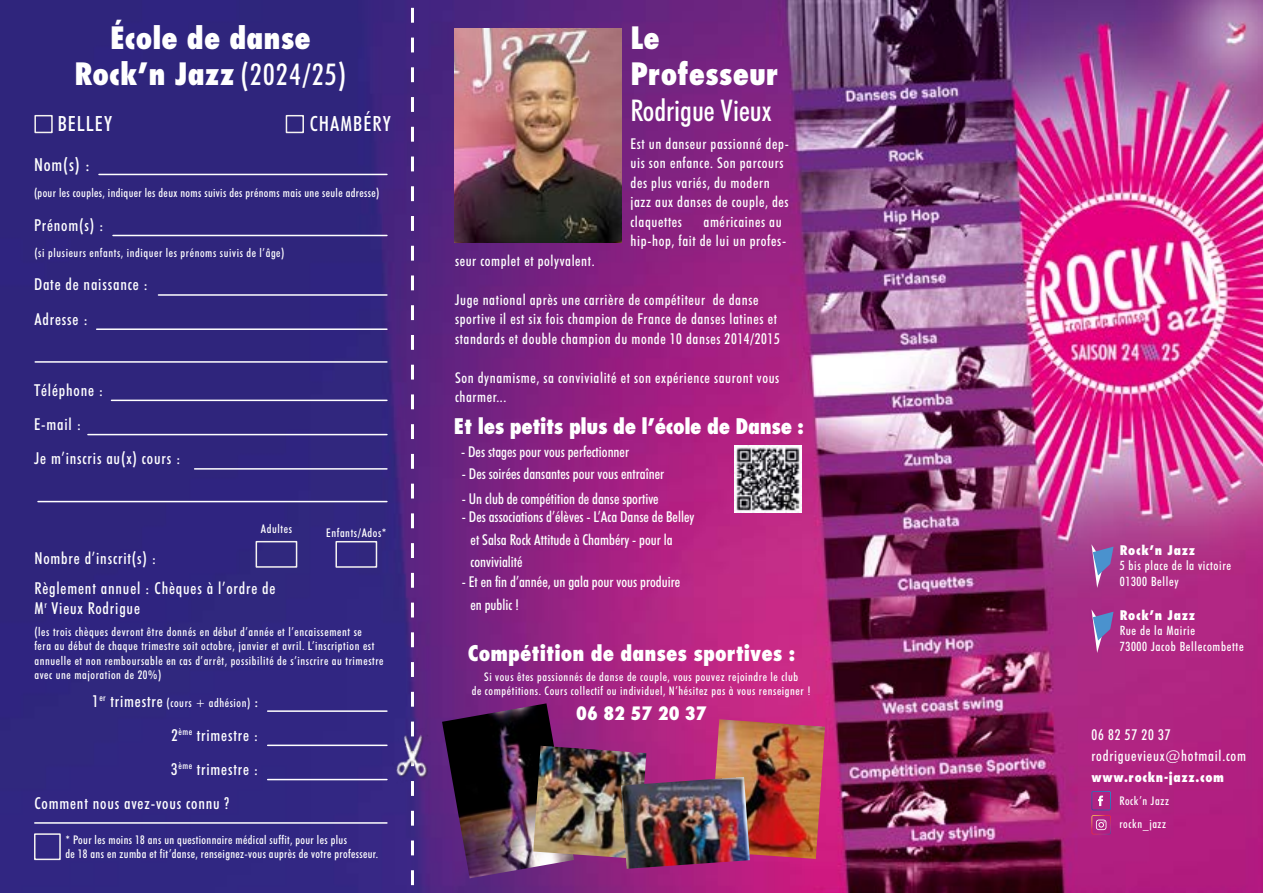
<style>
.page{position:relative;width:1263px;height:893px;background:#fff}
.page>*{position:absolute;margin:0;border:0;box-sizing:border-box;transform-origin:0 0}
.t1{font:800 condensed 30px/36px "Futura";color:#fff;text-align:center}
.t2{font:500 condensed 30px "Futura BT";color:#fff}
.t3{font:800 condensed 21px "Futura";letter-spacing:-.02em;color:#fff}
.t4{font:800 condensed 21px "Futura";color:#fff}
.t5{font:500 condensed 21px "Futura BT";letter-spacing:.05em;color:#fff}
.t6{font:800 condensed 18px "Futura";color:#fff}
.t7{font:500 condensed 18px "Futura BT";color:#fff}
.t8{font:500 condensed 16.5px/19.8px "Futura BT";letter-spacing:.05em;color:#fff}
.t9{font:500 condensed 15px/19.5px "Futura BT";letter-spacing:.04em;color:#fff}
.t10{font:500 condensed 15px/22.5px "Futura BT";color:#fff}
.t11{font:500 condensed 12.9px/15.5px "Futura BT";letter-spacing:.05em;color:#fff}
.t12{font:800 condensed 12.9px "Futura";letter-spacing:.05em;color:#fff}
.t13{font:500 condensed 12px/14.4px "Futura BT";letter-spacing:.05em;color:#fff}
.t14{font:500 condensed 12px/14.4px "Futura BT";letter-spacing:.03em;color:#fff}
.s1{font-family:"Futura BT";font-weight:500}
.s2{font-size:16.5px}
</style>
<div class="page">
<img style="left:0;top:0;width:1263px;height:893px">
<img style="left:710px;top:719px;width:115px;height:140px">
<img style="left:442px;top:703px;width:132px;height:175px">
<img style="left:533px;top:746px;width:113px;height:113px">
<img style="left:621px;top:777px;width:129px;height:92px">
<img style="left:734px;top:445px;width:67px;height:67px">
<img style="left:454px;top:29px;width:168px;height:214px">
<div style="left:286px;top:115px;width:18px;height:18px;border:2px solid #f5f2f1"></div>
<div style="left:34px;top:115px;width:19px;height:18px;border:2px solid #f5f2f1"></div>
<div style="left:335px;top:541px;width:42px;height:27px;border:2px solid #f5f2f1"></div>
<div style="left:256px;top:541px;width:41px;height:27px;border:2px solid #f5f2f1"></div>
<div style="left:34px;top:833px;width:27px;height:27px;border:2px solid #f5f2f1"></div>
<svg style="left:1091px;top:609px;width:22px;height:44px"></svg>
<svg style="left:1091px;top:544px;width:22px;height:44px"></svg>
<svg style="left:411px;top:0;width:3px;height:893px"></svg>
<img style="left:382px;top:727px;width:60px;height:62px">
<hr style="left:99px;top:174px;width:288px;height:1px;background:#fff">
<hr style="left:113px;top:235px;width:274px;height:1px;background:#fff">
<hr style="left:158px;top:294px;width:229px;height:2px;background:#fff">
<hr style="left:97px;top:328px;width:290px;height:2px;background:#fff">
<hr style="left:111px;top:400px;width:276px;height:1px;background:#fff">
<hr style="left:88px;top:434px;width:299px;height:1px;background:#fff">
<hr style="left:195px;top:468px;width:192px;height:2px;background:#fff">
<hr style="left:35px;top:822px;width:352px;height:2px;background:#fff">
<hr style="left:38px;top:501px;width:349px;height:1px;background:#fff">
<hr style="left:268px;top:710px;width:119px;height:2px;background:#fff">
<hr style="left:268px;top:745px;width:119px;height:1px;background:#fff">
<hr style="left:268px;top:779px;width:119px;height:1px;background:#fff">
<hr style="left:35px;top:361px;width:352px;height:2px;background:#fff">
<svg style="left:1091px;top:791px;width:20px;height:43px"></svg>
<h1 class="t1" style="left:74px;top:20px;width:273px">École de danse<br>Rock’n Jazz <span class="s1">(2024/25)</span></h1>
<h1 class="t1" style="left:630px;top:20px;width:150px;text-align:left">Le<br>Professeur</h1>
<h1 class="t2" style="left:630px;top:92px;width:143px">Rodrigue Vieux</h1>
<p class="t9" style="left:630px;top:134px;width:160px">Est un danseur passionné dep&shy;uis son enfance. Son parcours des plus variés, du modern jazz aux danses de couple, des claquettes</p>
<h2 class="t5" style="left:58px;top:111px;width:56px">BELLEY</h2>
<h2 class="t5" style="left:310px;top:111px;width:83px">CHAMBÉRY</h2>
<h3 class="t7" style="left:34px;top:154px;width:58px">Nom(s) :</h3>
<p class="t14" style="left:34px;top:185px;width:347px">(pour les couples, indiquer les deux noms suivis des prénoms mais une seule adresse)</p>
<p class="t9" style="left:630px;top:212px;width:157px;text-indent:73px">américaines au hip-hop, fait de lui un profes-</p>
<h3 class="t8" style="left:34px;top:215px;width:71px">Prénom(s) :</h3>
<p class="t13" style="left:34px;top:245px;width:252px">(si plusieurs enfants, indiquer les prénoms suivis de l’âge)</p>
<p class="t9" style="left:455px;top:251px;width:141px">seur complet et polyvalent.</p>
<p class="t9" style="left:455px;top:290px;width:326px">Juge national après une carrière de compétiteur de danse sportive il est six fois champion de France de danses latines et standards et double champion du monde 10 danses 2014/2015</p>
<p class="t9" style="left:455px;top:368px;width:326px">Son dynamisme, sa convivialité et son expérience sauront vous charmer...</p>
<h3 class="t8" style="left:34px;top:274px;width:116px">Date de naissance :</h3>
<h3 class="t8" style="left:34px;top:309px;width:55px">Adresse :</h3>
<h3 class="t8" style="left:34px;top:373px;width:71px;line-height:34.2px">Téléphone :<br>E-mail :</h3>
<h2 class="t3" style="left:454px;top:413px;width:351px">Et les petits plus de l’école de Danse :</h2>
<h3 class="t8" style="left:34px;top:448px;width:148px">Je m’inscris au(x) cours :</h3>
<h3 class="t8" style="left:34px;top:548px;width:123px">Nombre d’inscrit(s) :</h3>
<p class="t13" style="left:261px;top:522px;width:33px">Adultes</p>
<p class="t13" style="left:326px;top:525px;width:62px">Enfants/Ados*</p>
<h3 class="t8" style="left:34px;top:578px;width:242px">Règlement annuel : Chèques à l’ordre de<br>M<sup>r</sup> Vieux Rodrigue</h3>
<p class="t13" style="left:34px;top:624px;width:351px">(les trois chèques devront être donnés en début d’année et l’encaissement se<br>fera au début de chaque trimestre soit octobre, janvier et avril. L’inscription est annuelle et non remboursable en cas d’arrêt, possibilité de s’inscrire au trimestre avec une majoration de 20%)</p>
<p class="t13" style="left:92px;top:695px;width:168px"><span class="s2">1</span><sup>er</sup> <span class="s2">trimestre</span> (cours + adhésion) <span class="s2">:</span></p>
<h3 class="t8" style="left:171px;top:725px;width:89px">2<sup>ème</sup> trimestre :</h3>
<h3 class="t8" style="left:171px;top:759px;width:89px">3<sup>ème</sup> trimestre :</h3>
<h3 class="t8" style="left:34px;top:793px;width:196px">Comment nous avez-vous connu ?</h3>
<p class="t14" style="left:65px;top:832px;width:314px">* Pour les moins 18 ans un questionnaire médical suffit, pour les plus<br>de 18 ans en zumba et fit’danse, renseignez-vous auprès de votre professeur.</p>
<p class="t10" style="left:461px;top:440px;width:169px">- Des stages pour vous perfectionner</p>
<p class="t10" style="left:462px;top:463px;width:204px">- Des soirées dansantes pour vous entraîner</p>
<p class="t10" style="left:462px;top:487px;width:198px">- Un club de compétition de danse sportive</p>
<p class="t10" style="left:471px;top:505px;width:225px;text-indent:-9px">- Des associations d’élèves - L’Aca Danse de Belley et Salsa Rock Attitude à Chambéry - pour la convivialité</p>
<p class="t10" style="left:470px;top:571px;width:211px;text-indent:-9px">- Et en fin d’année, un gala pour vous produire en public !</p>
<h2 class="t4" style="left:468px;top:640px;width:329px">Compétition de danses sportives :</h2>
<p class="t13" style="left:472px;top:669px;width:340px;text-align:center">Si vous êtes passionnés de danse de couple, vous pouvez rejoindre le club<br>de compétitions. Cours collectif ou individuel, N’hésitez pas à vous renseigner !</p>
<h3 class="t6" style="left:576px;top:702px;width:132px">06 82 57 20 37</h3>
<p class="t12" style="left:1120px;top:542px;width:77px">Rock’n Jazz</p>
<p class="t11" style="left:1120px;top:558px;width:113px">5 bis place de la victoire<br>01300 Belley</p>
<p class="t12" style="left:1120px;top:607px;width:77px">Rock’n Jazz</p>
<p class="t11" style="left:1120px;top:623px;width:125px">Rue de la Mairie<br>73000 Jacob Bellecombette</p>
<p class="t9" style="left:1091px;top:724px;width:81px">06 82 57 20 37</p>
<p class="t9" style="left:1091px;top:746px;width:156px">rodriguevieux@hotmail.com</p>
<p class="t12" style="left:1091px;top:769px;width:134px">www.rockn-jazz.com</p>
<p class="t13" style="left:1119px;top:789px;width:51px;line-height:22.8px">Rock’n Jazz rockn_jazz</p>
</div>
